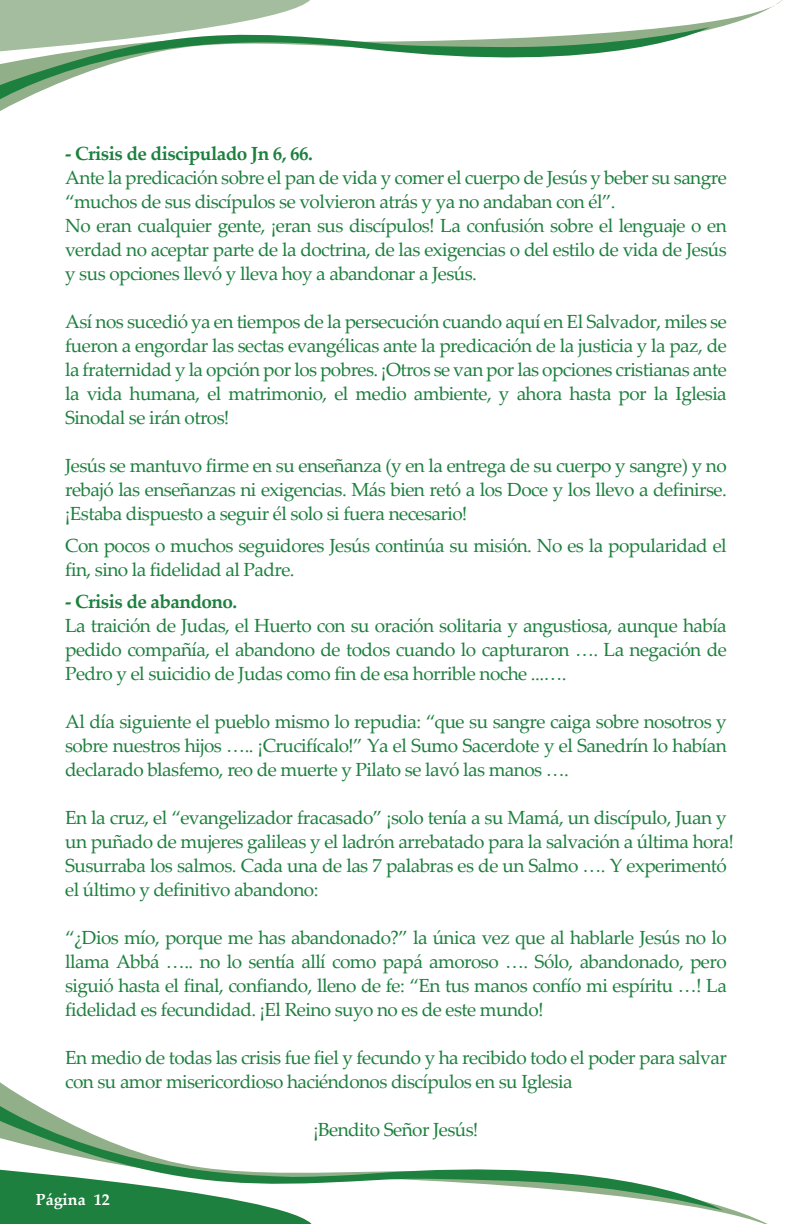
<style>
.page{position:relative;width:792px;height:1224px;background:#fff}
.page>*{position:absolute;margin:0;border:0;box-sizing:border-box;transform-origin:0 0}
.t1{font:19px/24px "Palatino Linotype";letter-spacing:-.03em;color:#1d803e;text-align:justify}
.t2{font:700 19px "Palatino Linotype";letter-spacing:-.03em;color:#1d803e}
.t3{font:700 16px "Palatino Linotype";color:#fff}
</style>
<div class="page">
<svg style="left:0;top:0;width:782px;height:111px"></svg>
<svg style="left:0;top:19px;width:710px;height:91px"></svg>
<svg style="left:0;top:1082px;width:768px;height:142px"></svg>
<svg style="left:0;top:1094px;width:723px;height:117px"></svg>
<p class="t2" style="left:65px;top:140px;width:249px">- Crisis de discipulado Jn 6, 66.</p>
<p class="t1" style="left:65px;top:165px;width:663px;text-align:left">Ante la predicación sobre el pan de vida y comer el cuerpo de Jesús y beber su sangre “muchos de sus discípulos se volvieron atrás y ya no andaban con él”.<br>No eran cualquier gente, ¡eran sus discípulos! La confusión sobre el lenguaje o en verdad no aceptar parte de la doctrina, de las exigencias o del estilo de vida de Jesús y sus opciones llevó y lleva hoy a abandonar a Jesús.</p>
<p class="t1" style="left:65px;top:309px;width:663px">Así nos sucedió ya en tiempos de la persecución cuando aquí en El Salvador, miles se fueron a engordar las sectas evangélicas ante la predicación de la justicia y la paz, de la fraternidad y la opción por los pobres. ¡Otros se van por las opciones cristianas ante la vida humana, el matrimonio, el medio ambiente, y ahora hasta por la Iglesia Sinodal se irán otros!</p>
<p class="t1" style="left:65px;top:453px;width:663px">Jesús se mantuvo firme en su enseñanza (y en la entrega de su cuerpo y sangre) y no rebajó las enseñanzas ni exigencias. Más bien retó a los Doce y los llevo a definirse. ¡Estaba dispuesto a seguir él solo si fuera necesario!</p>
<p class="t1" style="left:65px;top:533px;width:663px">Con pocos o muchos seguidores Jesús continúa su misión. No es la popularidad el fin, sino la fidelidad al Padre.</p>
<p class="t2" style="left:65px;top:588px;width:174px">- Crisis de abandono.</p>
<p class="t1" style="left:65px;top:613px;width:663px">La traición de Judas, el Huerto con su oración solitaria y angustiosa, aunque había pedido compañía, el abandono de todos cuando lo capturaron …. La negación de Pedro y el suicidio de Judas como fin de esa horrible noche ...….</p>
<p class="t1" style="left:65px;top:709px;width:663px">Al día siguiente el pueblo mismo lo repudia: “que su sangre caiga sobre nosotros y sobre nuestros hijos ….. ¡Crucifícalo!” Ya el Sumo Sacerdote y el Sanedrín lo habían declarado blasfemo, reo de muerte y Pilato se lavó las manos ….</p>
<p class="t1" style="left:65px;top:805px;width:670px;text-align:left">En la cruz, el “evangelizador fracasado” ¡solo tenía a su Mamá, un discípulo, Juan y un puñado de mujeres galileas y el ladrón arrebatado para la salvación a última hora!<br>Susurraba los salmos. Cada una de las 7 palabras es de un Salmo …. Y experimentó el último y definitivo abandono:</p>
<p class="t1" style="left:65px;top:925px;width:663px">“¿Dios mío, porque me has abandonado?” la única vez que al hablarle Jesús no lo llama Abbá ….. no lo sentía allí como papá amoroso …. Sólo, abandonado, pero siguió hasta el final, confiando, lleno de fe: “En tus manos confío mi espíritu …! La fidelidad es fecundidad. ¡El Reino suyo no es de este mundo!</p>
<p class="t1" style="left:65px;top:1045px;width:663px">En medio de todas las crisis fue fiel y fecundo y ha recibido todo el poder para salvar con su amor misericordioso haciéndonos discípulos en su Iglesia</p>
<p class="t1" style="left:313px;top:1117px;width:167px">¡Bendito Señor Jesús!</p>
<p class="t3" style="left:36px;top:1188px;width:75px">Página 12</p>
</div>
